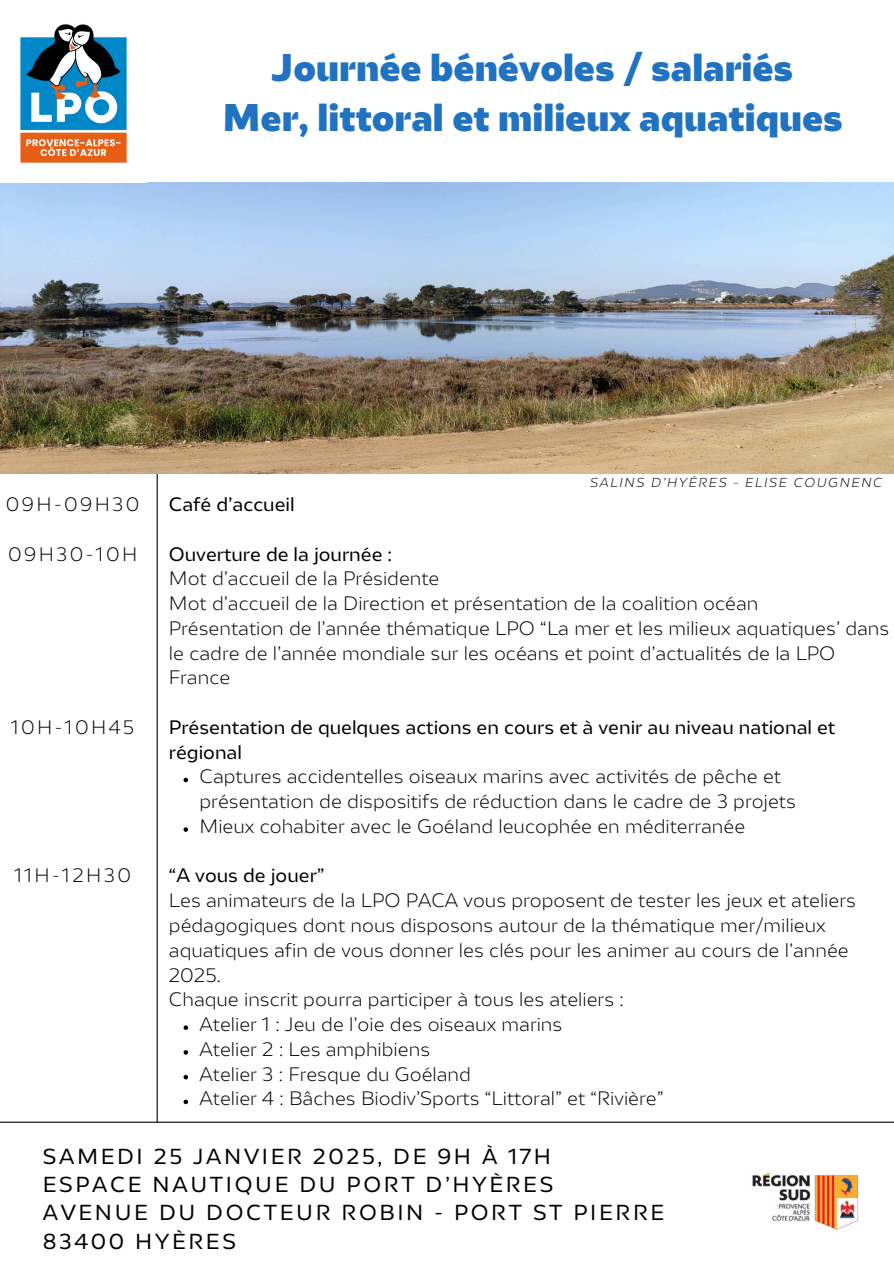
<style>
.page{position:relative;width:894px;height:1264px;background:#fff}
.page>*{position:absolute;margin:0;border:0;box-sizing:border-box;transform-origin:0 0}
.t1{font:900 35.7px/49.5px "LPO";color:#2172c0;text-align:center}
.t2{font:20.1px/28.2px "LPO";letter-spacing:.135em;color:#000}
.t3{font:300 18px/24.8px "LPO";color:#000}
.t4{font:18px/24.8px "LPO";color:#000}
.t5{font:300 18px "LPO";letter-spacing:.135em;color:#000}
.t6{font:italic 300 12px "LPO";letter-spacing:.135em;color:#000}
.s1{font-weight:400}
</style>
<div class="page">
<hr style="left:0;top:1121px;width:893px;height:1px;background:#000">
<hr style="left:157px;top:183px;width:1px;height:939px;background:#000">
<img style="left:0;top:183px;width:893px;height:290px">
<img style="left:752px;top:1172px;width:107px;height:58px">
<img style="left:20px;top:24px;width:107px;height:139px">
<svg style="left:183px;top:777px;width:5px;height:5px"></svg>
<svg style="left:183px;top:827px;width:5px;height:4px"></svg>
<svg style="left:183px;top:1025px;width:5px;height:4px"></svg>
<svg style="left:183px;top:1050px;width:5px;height:4px"></svg>
<svg style="left:183px;top:1075px;width:5px;height:4px"></svg>
<svg style="left:183px;top:1099px;width:5px;height:5px"></svg>
<p class="t1" style="left:222px;top:46px;width:622px">Journée bénévoles / salariés<br>Mer, littoral et milieux aquatiques</p>
<h4 class="t5" style="left:6px;top:497px;width:135px">09H-09H30</h4>
<h4 class="t5" style="left:8px;top:546px;width:131px">09H30-10H</h4>
<p class="t5" style="left:11px;top:720px;width:125px">10H-10H45</p>
<p class="t5" style="left:14px;top:868px;width:118px">11H-12H30</p>
<p class="t6" style="left:590px;top:478px;width:293px">SALINS D’HYÈRES - ELISE COUGNENC</p>
<p class="t4" style="left:169px;top:493px;width:127px">Café d’accueil</p>
<h1 class="t3" style="left:169px;top:543px;width:721px"><span class="s1">Ouverture de la journée :<br></span>Mot d’accueil de la Présidente<br>Mot d’accueil de la Direction et présentation de la coalition océan<br>Présentation de l’année thématique LPO “La mer et les milieux aquatiques’ dans le cadre de l’année mondiale sur les océans et point d’actualités de la LPO France</h1>
<p class="t4" style="left:169px;top:716px;width:667px">Présentation de quelques actions en cours et à venir au niveau national et régional</p>
<p class="t3" style="left:199px;top:765px;width:597px">Captures accidentelles oiseaux marins avec activités de pêche et présentation de dispositifs de réduction dans le cadre de 3 projets</p>
<p class="t3" style="left:199px;top:815px;width:547px">Mieux cohabiter avec le Goéland leucophée en méditerranée</p>
<h3 class="t3" style="left:169px;top:864px;width:688px"><span class="s1">“A vous de jouer”<br></span>Les animateurs de la LPO PACA vous proposent de tester les jeux et ateliers pédagogiques dont nous disposons autour de la thématique mer/milieux aquatiques afin de vous donner les clés pour les animer au cours de l’année 2025.<br>Chaque inscrit pourra participer à tous les ateliers :</h3>
<h3 class="t3" style="left:199px;top:1013px;width:364px">Atelier 1 : Jeu de l’oie des oiseaux marins</h3>
<h3 class="t3" style="left:199px;top:1038px;width:232px">Atelier 2 : Les amphibiens</h3>
<h3 class="t3" style="left:199px;top:1062px;width:273px">Atelier 3 : Fresque du Goéland</h3>
<h4 class="t3" style="left:199px;top:1087px;width:465px">Atelier 4 : Bâches Biodiv’Sports “Littoral” et “Rivière”</h4>
<h4 class="t2" style="left:43px;top:1144px;width:623px">SAMEDI 25 JANVIER 2025, DE 9H À 17H<br>ESPACE NAUTIQUE DU PORT D’HYÈRES<br>AVENUE DU DOCTEUR ROBIN - PORT ST PIERRE<br>83400 HYÈRES</h4>
</div>
